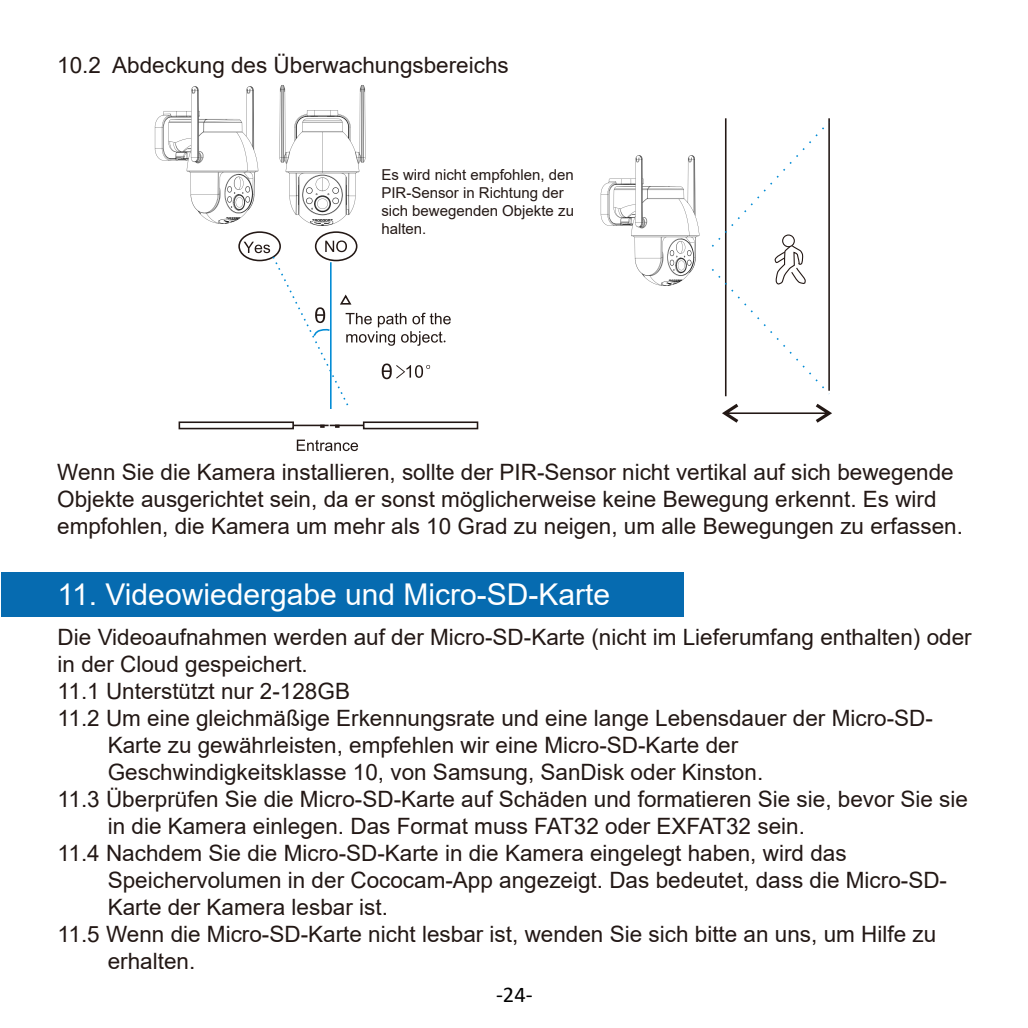
<style>
.page{position:relative;width:1028px;height:1028px;background:#fff}
.page>*{position:absolute;margin:0;border:0;box-sizing:border-box;transform-origin:0 0}
.t1{font:30px "Arial";color:#fff}
.t2{font:22.5px/27px "Arial";color:#231815}
.t3{font:22.5px "Calibri";color:#000}
.t4{font:15px/18px "Arial";color:#231815}
</style>
<div class="page">
<hr style="left:725px;top:118px;width:1px;height:278px;background:#231815">
<hr style="left:828px;top:118px;width:2px;height:273px;background:#231815">
<svg style="left:722px;top:404px;width:110px;height:19px"></svg>
<svg style="left:711px;top:120px;width:119px;height:276px"></svg>
<div style="left:238px;top:231px;width:43px;height:30px;border:2px solid #231815;border-radius:50%"></div>
<div style="left:315px;top:231px;width:42px;height:30px;border:2px solid #231815;border-radius:50%"></div>
<svg style="left:297px;top:439px;width:61px;height:12px"></svg>
<div style="left:178px;top:421px;width:116px;height:8px;border:2px solid #231815"></div>
<div style="left:363px;top:421px;width:115px;height:8px;border:2px solid #231815"></div>
<hr style="left:293px;top:424px;width:35px;height:2px;background:#231815">
<hr style="left:330px;top:424px;width:33px;height:2px;background:#231815">
<svg style="left:320px;top:424px;width:5px;height:4px"></svg>
<svg style="left:335px;top:424px;width:4px;height:4px"></svg>
<svg style="left:243px;top:240px;width:208px;height:169px"></svg>
<div style="left:1px;top:572px;width:682px;height:44px;background:#066bb0"></div>
<img style="left:600px;top:156px;width:100px;height:130px">
<img style="left:154px;top:86px;width:105px;height:137px">
<img style="left:279px;top:85px;width:87px;height:140px">
<p class="t2" style="left:57px;top:52px;width:453px">10.2 Abdeckung des Überwachungsbereichs</p>
<p class="t4" style="left:381px;top:166px;width:194px">Es wird nicht empfohlen, den<br>PIR-Sensor in Richtung der sich bewegenden Objekte zu halten.</p>
<p class="t2" style="left:57px;top:458px;width:907px">Wenn Sie die Kamera installieren, sollte der PIR-Sensor nicht vertikal auf sich bewegende<br>Objekte ausgerichtet sein, da er sonst möglicherweise keine Bewegung erkennt. Es wird empfohlen, die Kamera um mehr als 10 Grad zu neigen, um alle Bewegungen zu erfassen.</p>
<h1 class="t1" style="left:58px;top:574px;width:554px">11. Videowiedergabe und Micro-SD-Karte</h1>
<p class="t2" style="left:58px;top:623px;width:915px">Die Videoaufnahmen werden auf der Micro-SD-Karte (nicht im Lieferumfang enthalten) oder</p>
<p class="t2" style="left:58px;top:650px;width:252px">in der Cloud gespeichert.</p>
<p class="t2" style="left:58px;top:677px;width:294px">11.1 Unterstützt nur 2-128GB</p>
<p class="t2" style="left:58px;top:704px;width:876px">11.2 Um eine gleichmäßige Erkennungsrate und eine lange Lebensdauer der Micro-SD-</p>
<p class="t2" style="left:108px;top:731px;width:632px">Karte zu gewährleisten, empfehlen wir eine Micro-SD-Karte der</p>
<p class="t2" style="left:108px;top:758px;width:657px">Geschwindigkeitsklasse 10, von Samsung, SanDisk oder Kinston.</p>
<p class="t2" style="left:58px;top:785px;width:911px">11.3 Überprüfen Sie die Micro-SD-Karte auf Schäden und formatieren Sie sie, bevor Sie sie</p>
<p class="t2" style="left:108px;top:812px;width:698px">in die Kamera einlegen. Das Format muss FAT32 oder EXFAT32 sein.</p>
<p class="t2" style="left:58px;top:839px;width:790px">11.4 Nachdem Sie die Micro-SD-Karte in die Kamera eingelegt haben, wird das</p>
<p class="t2" style="left:108px;top:866px;width:841px">Speichervolumen in der Cococam-App angezeigt. Das bedeutet, dass die Micro-SD-</p>
<p class="t2" style="left:108px;top:893px;width:282px">Karte der Kamera lesbar ist.</p>
<p class="t2" style="left:58px;top:920px;width:880px">11.5 Wenn die Micro-SD-Karte nicht lesbar ist, wenden Sie sich bitte an uns, um Hilfe zu</p>
<p class="t2" style="left:108px;top:947px;width:89px">erhalten.</p>
<p class="t3" style="left:496px;top:979px;width:38px">-24-</p>
</div>
